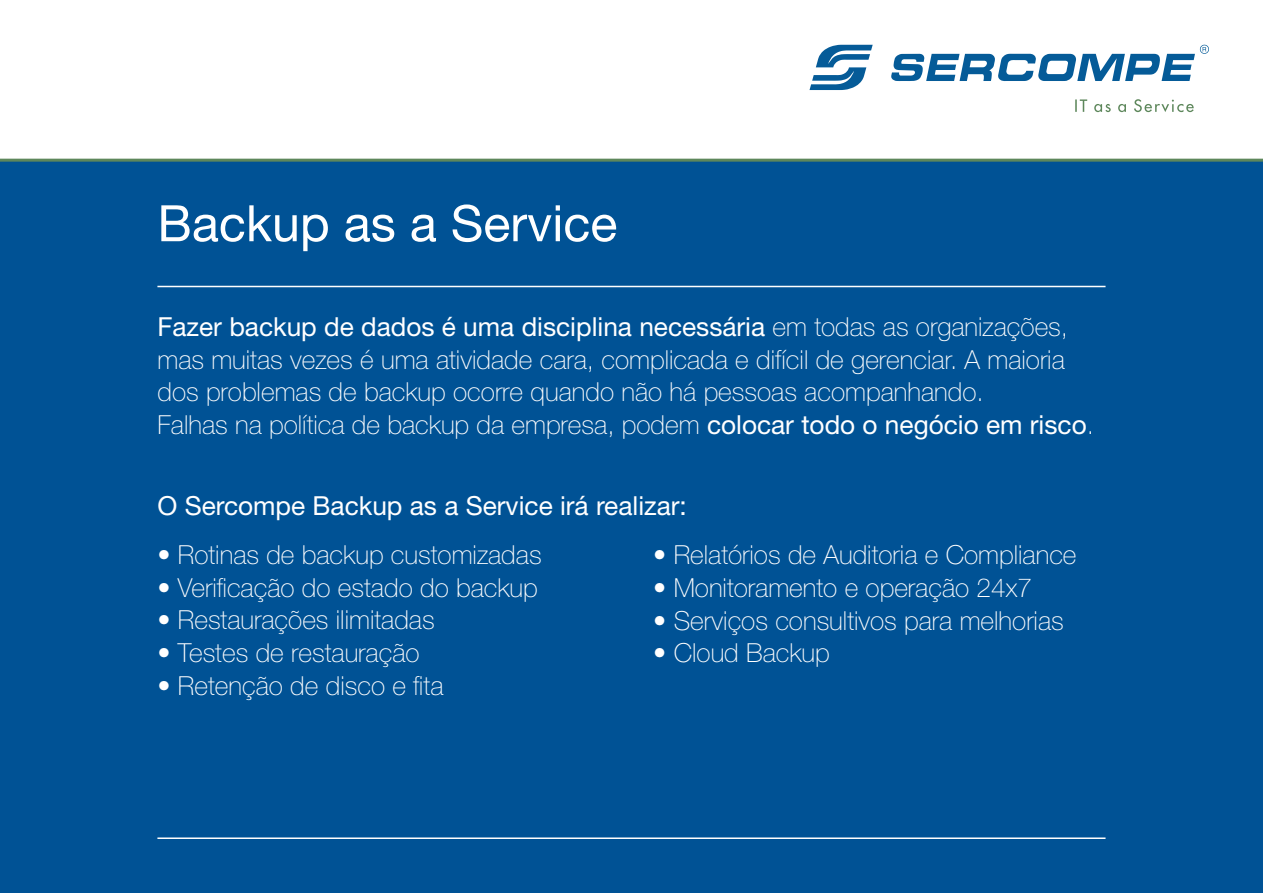
<style>
.page{position:relative;width:1263px;height:893px;background:#fff}
.page>*{position:absolute;margin:0;border:0;box-sizing:border-box;transform-origin:0 0}
.t1{font:50.25px "Helvetica Neue LT Std";color:#fff}
.t2{font:100 26.25px/32.7px "Helvetica Neue LT Std";color:#fff}
.t3{font:26.25px "Helvetica Neue LT Std";color:#fff}
.s1{font-weight:400}
</style>
<div class="page">
<div style="left:0;top:161px;width:1263px;height:732px;background:#005295"></div>
<hr style="left:0;top:159px;width:1263px;height:3px;background:#5d875b">
<hr style="left:157px;top:837px;width:948px;height:2px;background:#fff">
<hr style="left:157px;top:286px;width:948px;height:1px;background:#fff">
<svg style="left:1075px;top:99px;width:119px;height:13px"></svg>
<svg style="left:809px;top:45px;width:64px;height:45px"></svg>
<svg style="left:891px;top:45px;width:318px;height:36px"></svg>
<h1 class="t1" style="left:157px;top:193px;width:461px">Backup as a Service</h1>
<p class="t2" style="left:157px;top:310px;width:938px"><span class="s1">Fazer backup de dados é uma disciplina necessária</span> em todas as organizações, mas muitas vezes é uma atividade cara, complicada e difícil de gerenciar. A maioria dos problemas de backup ocorre quando não há pessoas acompanhando.<br>Falhas na política de backup da empresa, podem <span class="s1">colocar todo o negócio em risco</span>.</p>
<p class="t3" style="left:157px;top:490px;width:531px">O Sercompe Backup as a Service irá realizar:</p>
<p class="t2" style="left:157px;top:538px;width:386px">• Rotinas de backup customizadas</p>
<p class="t2" style="left:157px;top:571px;width:382px">• Verificação do estado do backup</p>
<p class="t2" style="left:157px;top:604px;width:279px">• Restaurações ilimitadas</p>
<p class="t2" style="left:157px;top:636px;width:264px">• Testes de restauração</p>
<p class="t2" style="left:157px;top:669px;width:287px">• Retenção de disco e fita</p>
<p class="t2" style="left:653px;top:538px;width:425px">• Relatórios de Auditoria e Compliance</p>
<p class="t2" style="left:653px;top:571px;width:380px">• Monitoramento e operação 24x7</p>
<p class="t2" style="left:653px;top:604px;width:412px">• Serviços consultivos para melhorias</p>
<p class="t2" style="left:653px;top:636px;width:178px">• Cloud Backup</p>
</div>
